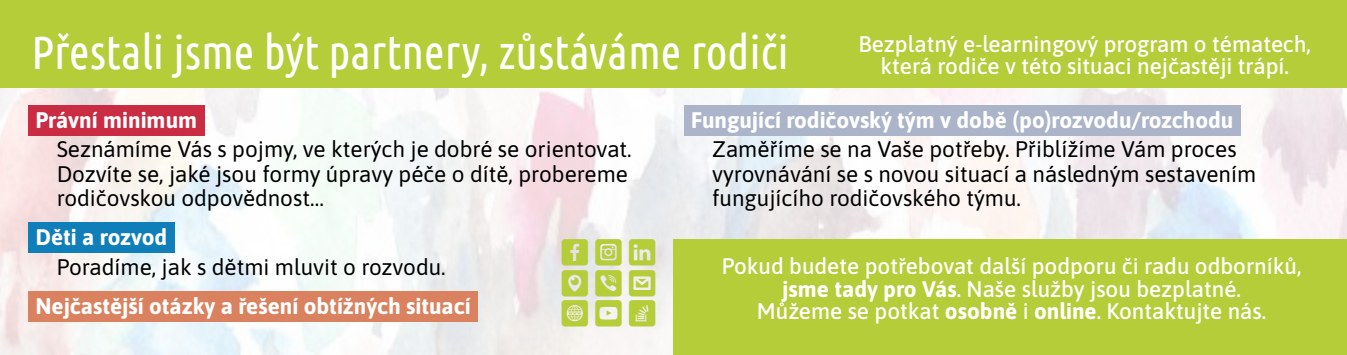
<style>
.page{position:relative;width:1347px;height:355px;background:#fff}
.page>*{position:absolute;margin:0;border:0;box-sizing:border-box;transform-origin:0 0}
.t1{font:47.25px "Ubuntu Condensed";color:#fff}
.t2{font:27.5px/30.5px "fontsocialmedia";color:#b4cd39;text-align:justify}
.t3{font:22.5px/24.2px "Asap";color:#000}
.t4{font:500 22.5px/22.5px "Asap";color:#fff;text-align:center}
.t5{font:700 22.5px "Asap";color:#fff}
.s1{font-weight:700}
</style>
<div class="page">
<img style="left:0;top:87px;width:1347px;height:268px">
<div style="left:0;top:0;width:1347px;height:87px;background:#b4cd39"></div>
<div style="left:28px;top:105px;width:176px;height:30px;background:#c92c43"></div>
<div style="left:28px;top:222px;width:146px;height:30px;background:#107eb8"></div>
<div style="left:28px;top:291px;width:450px;height:30px;background:#da8260"></div>
<div style="left:684px;top:105px;width:556px;height:30px;background:#acb4c9"></div>
<div style="left:673px;top:239px;width:674px;height:116px;background:#b4cd39"></div>
<h1 class="t1" style="left:31px;top:32px;width:759px">Přestali jsme být partnery, zůstáváme rodiči</h1>
<p class="t4" style="left:858px;top:34px;width:454px;line-height:21.5px">Bezplatný e-learningový program o tématech, která rodiče v této situaci nejčastěji trápí.</p>
<p class="t5" style="left:35px;top:107px;width:163px">Právní minimum</p>
<p class="t3" style="left:57px;top:137px;width:577px">Seznámíme Vás s pojmy, ve kterých je dobré se orientovat.<br>Dozvíte se, jaké jsou formy úpravy péče o dítě, probereme rodičovskou odpovědnost…</p>
<p class="t5" style="left:35px;top:224px;width:133px">Děti a rozvod</p>
<p class="t3" style="left:57px;top:254px;width:391px">Poradíme, jak s dětmi mluvit o rozvodu.</p>
<p class="t5" style="left:35px;top:293px;width:437px">Nejčastější otázky a řešení obtížných situací</p>
<p class="t5" style="left:691px;top:107px;width:544px">Fungující rodičovský tým v době (po)rozvodu/rozchodu</p>
<p class="t3" style="left:712px;top:137px;width:545px">Zaměříme se na Vaše potřeby. Přiblížíme Vám proces vyrovnávání se s novou situací a následným sestavením fungujícího rodičovského týmu.</p>
<p class="t2" style="left:561px;top:239px;width:96px">fci ´v3 ?y~</p>
<p class="t4" style="left:722px;top:255px;width:581px">Pokud budete potřebovat další podporu či radu odborníků, <span class="s1">jsme tady pro Vás</span>. Naše služby jsou bezplatné.<br>Můžeme se potkat <span class="s1">osobně</span> i <span class="s1">online</span>. Kontaktujte nás.</p>
</div>
